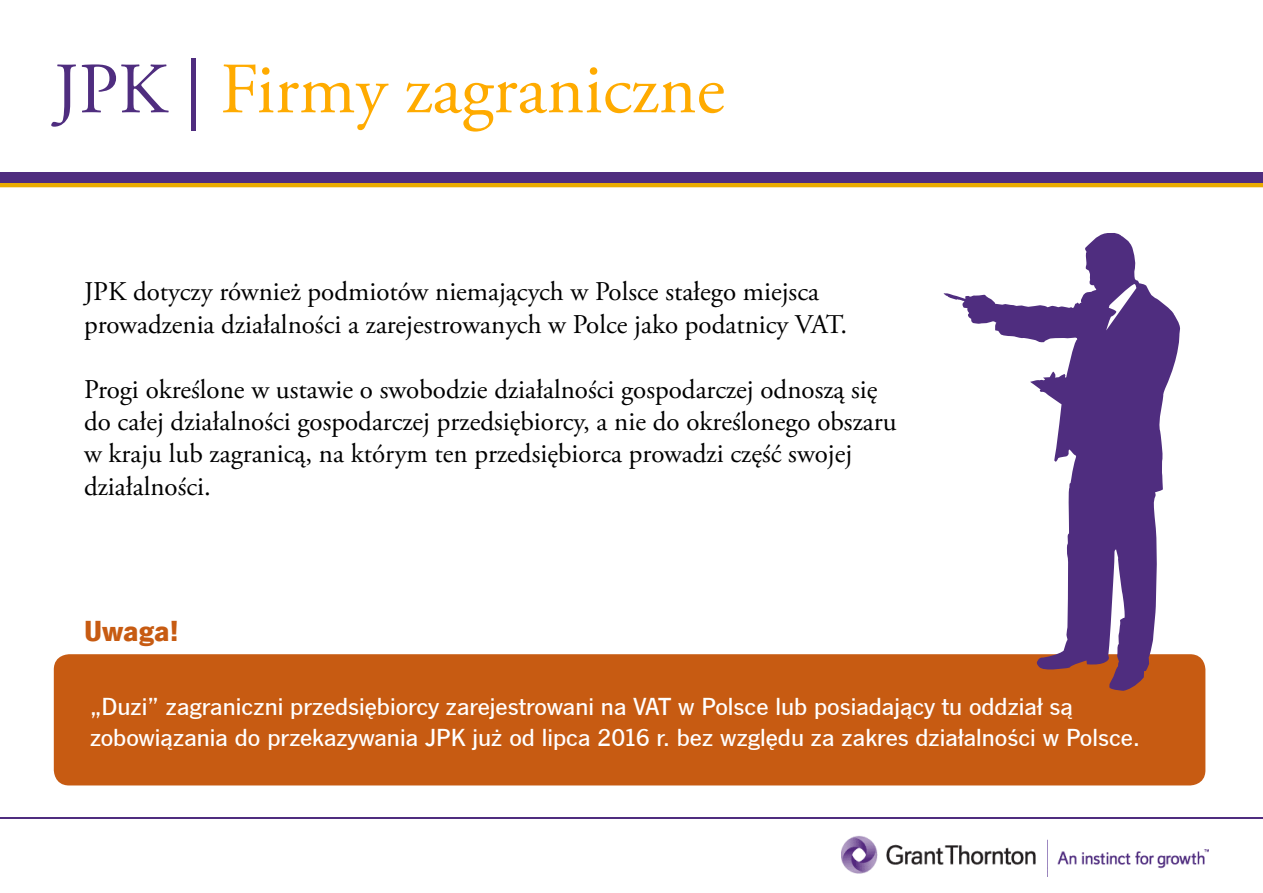
<style>
.page{position:relative;width:1263px;height:893px;background:#fff}
.page>*{position:absolute;margin:0;border:0;box-sizing:border-box;transform-origin:0 0}
.t1{font:72px "Adobe Garamond Pro";color:#ffab00}
.t2{font:700 30px "News Got TCE";color:#c75b12}
.t3{font:27px/32.4px "Adobe Garamond Pro";color:#000}
.t4{font:500 25.5px/30.6px "News Got TCE";color:#fff;scale:1.07 1}
.s1{color:#4f2d7f}
</style>
<div class="page">
<img style="left:841px;top:835px;width:367px;height:41px">
<hr style="left:0;top:183px;width:1263px;height:4px;background:#eaab00">
<div style="left:0;top:172px;width:1263px;height:11px;background:#4f2d7f"></div>
<hr style="left:0;top:817px;width:1263px;height:2px;background:#4f2d7f">
<div style="left:52px;top:653px;width:1155px;height:134px;background:#c75b12;border-radius:17px"></div>
<div style="left:51px;top:651px;width:1157px;height:137px;border:3px solid #fff;border-radius:17px"></div>
<svg style="left:943px;top:233px;width:237px;height:458px"></svg>
<svg style="left:1106px;top:284px;width:30px;height:46px"></svg>
<h1 class="t1" style="left:54px;top:46px;width:672px"><span class="s1">JPK |</span> Firmy zagraniczne</h1>
<p class="t3" style="left:84px;top:277px;width:765px">JPK dotyczy również podmiotów niemających w Polsce stałego miejsca prowadzenia działalności a zarejestrowanych w Polce jako podatnicy VAT.</p>
<p class="t3" style="left:84px;top:374px;width:814px">Progi określone w ustawie o swobodzie działalności gospodarczej odnoszą się do całej działalności gospodarczej przedsiębiorcy, a nie do określonego obszaru w kraju lub zagranicą, na którym ten przedsiębiorca prowadzi część swojej działalności.</p>
<p class="t2" style="left:84px;top:613px;width:97px">Uwaga!</p>
<p class="t4" style="left:90px;top:691px;width:983px">„Duzi” zagraniczni przedsiębiorcy zarejestrowani na VAT w Polsce lub posiadający tu oddział są zobowiązania do przekazywania JPK już od lipca 2016 r. bez względu za zakres działalności w Polsce.</p>
</div>
